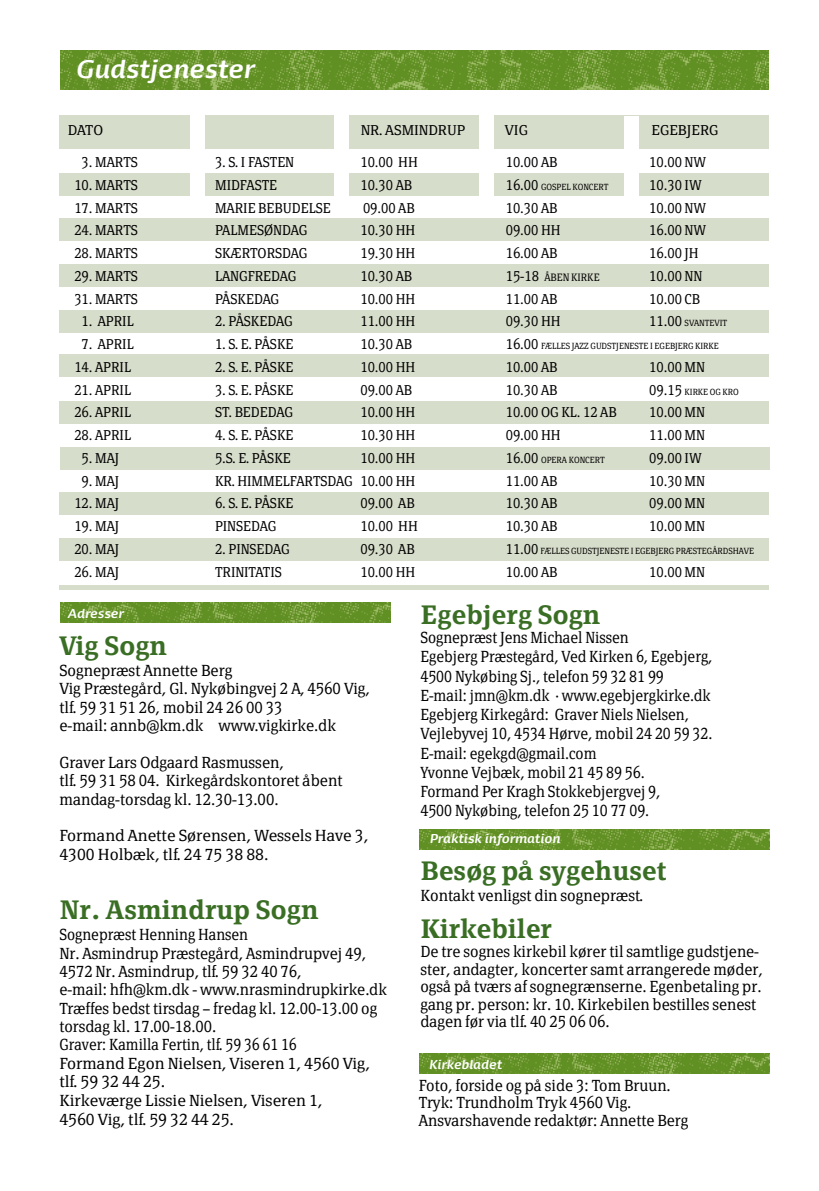
<style>
.page{position:relative;width:819px;height:1191px;background:#fff}
.page>*{position:absolute;margin:0;border:0;box-sizing:border-box;transform-origin:0 0}
.t1{font:600 26.25px "Page Serif TF";color:#3a6e24}
.t2{font:italic 700 24.5px "Dancer TF";color:#fff}
.t3{font:300 15.75px/18.6px "Page Serif TF";color:#000;scale:.9 1}
.t4{font:300 15.75px/17.5px "Page Serif TF";color:#000;scale:.94 1}
.t5{font:300 15.75px/18.4px "Page Serif TF";color:#000;scale:.95 1}
.t6{font:300 15.75px/18.4px "Page Serif TF";color:#000}
.t7{font:300 14px "Page Serif TF";color:#000;scale:.93 1}
.t8{font:300 14px "Page Serif TF";color:#000}
.t9{font:italic 700 12.25px "Dancer TF";color:#fff}
.t10{font:300 10.5px "Page Serif TF";color:#000;scale:.93 1}
.t11{font:300 8.75px "Page Serif TF";color:#000;scale:.93 1}
.s1{font-size:14px}
</style>
<div class="page">
<div style="left:60px;top:173px;width:709px;height:22px;background:#d7ddcb"></div>
<img style="left:419px;top:1053px;width:350px;height:20px">
<img style="left:60px;top:603px;width:330px;height:19px">
<img style="left:60px;top:50px;width:708px;height:40px">
<div style="left:60px;top:116px;width:709px;height:33px;background:#d7ddcb"></div>
<img style="left:419px;top:829px;width:350px;height:20px">
<div style="left:334px;top:93px;width:15px;height:502px;background:#fff"></div>
<div style="left:189px;top:96px;width:15px;height:499px;background:#fff"></div>
<div style="left:624px;top:116px;width:15px;height:99px;background:#fff"></div>
<div style="left:479px;top:99px;width:15px;height:489px;background:#fff"></div>
<div style="left:60px;top:218px;width:709px;height:22px;background:#d7ddcb"></div>
<div style="left:60px;top:265px;width:709px;height:22px;background:#d7ddcb"></div>
<div style="left:60px;top:310px;width:709px;height:22px;background:#d7ddcb"></div>
<div style="left:60px;top:355px;width:709px;height:22px;background:#d7ddcb"></div>
<div style="left:60px;top:401px;width:709px;height:22px;background:#d7ddcb"></div>
<div style="left:60px;top:447px;width:709px;height:22px;background:#d7ddcb"></div>
<div style="left:60px;top:492px;width:709px;height:22px;background:#d7ddcb"></div>
<div style="left:60px;top:538px;width:709px;height:22px;background:#d7ddcb"></div>
<hr style="left:60px;top:585px;width:709px;height:4px;background:#d7ddcb">
<h2 class="t2" style="left:75px;top:53px;width:180px">Gudstjenester</h2>
<p class="t8" style="left:68px;top:121px;width:37px">DATO</p>
<p class="t8" style="left:361px;top:121px;width:106px">NR. ASMINDRUP</p>
<p class="t8" style="left:504px;top:121px;width:25px">VIG</p>
<p class="t8" style="left:651px;top:121px;width:68px">EGEBJERG</p>
<p class="t7" style="left:82px;top:154px;width:62px">3. MARTS</p>
<p class="t7" style="left:215px;top:154px;width:86px">3. S. I FASTEN</p>
<p class="t7" style="left:360px;top:154px;width:63px">10.00 HH</p>
<p class="t7" style="left:505px;top:154px;width:57px">10.00 AB</p>
<p class="t7" style="left:649px;top:154px;width:63px">10.00 NW</p>
<p class="t7" style="left:74px;top:176px;width:70px">10. MARTS</p>
<p class="t7" style="left:215px;top:176px;width:68px">MIDFASTE</p>
<p class="t7" style="left:360px;top:176px;width:57px">10.30 AB</p>
<p class="t11" style="left:505px;top:181px;width:112px"><span class="s1">16.00</span> GOSPEL KONCERT</p>
<p class="t7" style="left:649px;top:176px;width:58px">10.30 IW</p>
<p class="t7" style="left:74px;top:199px;width:70px">17. MARTS</p>
<p class="t7" style="left:215px;top:199px;width:126px">MARIE BEBUDELSE</p>
<p class="t7" style="left:363px;top:199px;width:57px">09.00 AB</p>
<p class="t7" style="left:505px;top:199px;width:57px">10.30 AB</p>
<p class="t7" style="left:649px;top:199px;width:63px">10.00 NW</p>
<p class="t7" style="left:74px;top:222px;width:70px">24. MARTS</p>
<p class="t7" style="left:215px;top:222px;width:101px">PALMESØNDAG</p>
<p class="t7" style="left:360px;top:222px;width:60px">10.30 HH</p>
<p class="t7" style="left:505px;top:222px;width:60px">09.00 HH</p>
<p class="t7" style="left:649px;top:222px;width:63px">16.00 NW</p>
<p class="t7" style="left:74px;top:245px;width:70px">28. MARTS</p>
<p class="t7" style="left:215px;top:245px;width:101px">SKÆRTORSDAG</p>
<p class="t7" style="left:360px;top:245px;width:60px">19.30 HH</p>
<p class="t7" style="left:505px;top:245px;width:57px">16.00 AB</p>
<p class="t7" style="left:649px;top:245px;width:55px">16.00 JH</p>
<p class="t7" style="left:74px;top:267px;width:70px">29. MARTS</p>
<p class="t7" style="left:215px;top:267px;width:89px">LANGFREDAG</p>
<p class="t7" style="left:360px;top:267px;width:57px">10.30 AB</p>
<p class="t10" style="left:505px;top:271px;width:102px"><span class="s1">15-18</span> ÅBEN KIRKE</p>
<p class="t7" style="left:649px;top:267px;width:58px">10.00 NN</p>
<p class="t7" style="left:74px;top:290px;width:70px">31. MARTS</p>
<p class="t7" style="left:215px;top:290px;width:71px">PÅSKEDAG</p>
<p class="t7" style="left:360px;top:290px;width:60px">10.00 HH</p>
<p class="t7" style="left:505px;top:290px;width:57px">11.00 AB</p>
<p class="t7" style="left:649px;top:290px;width:56px">10.00 CB</p>
<p class="t7" style="left:82px;top:313px;width:57px">1. APRIL</p>
<p class="t7" style="left:215px;top:313px;width:85px">2. PÅSKEDAG</p>
<p class="t7" style="left:360px;top:313px;width:60px">11.00 HH</p>
<p class="t7" style="left:505px;top:313px;width:60px">09.30 HH</p>
<p class="t11" style="left:649px;top:318px;width:85px"><span class="s1">11.00</span> SVANTEVIT</p>
<p class="t7" style="left:82px;top:336px;width:57px">7. APRIL</p>
<p class="t7" style="left:215px;top:336px;width:86px">1. S. E. PÅSKE</p>
<p class="t7" style="left:360px;top:336px;width:57px">10.30 AB</p>
<p class="t11" style="left:505px;top:341px;width:231px"><span class="s1">16.00</span> FÆLLES JAZZ GUDSTJENESTE I EGEBJERG KIRKE</p>
<p class="t7" style="left:74px;top:358px;width:62px">14. APRIL</p>
<p class="t7" style="left:215px;top:358px;width:86px">2. S. E. PÅSKE</p>
<p class="t7" style="left:360px;top:358px;width:60px">10.00 HH</p>
<p class="t7" style="left:505px;top:358px;width:57px">10.00 AB</p>
<p class="t7" style="left:649px;top:358px;width:61px">10.00 MN</p>
<p class="t7" style="left:74px;top:381px;width:62px">21. APRIL</p>
<p class="t7" style="left:215px;top:381px;width:86px">3. S. E. PÅSKE</p>
<p class="t7" style="left:360px;top:381px;width:57px">09.00 AB</p>
<p class="t7" style="left:505px;top:381px;width:57px">10.30 AB</p>
<p class="t11" style="left:649px;top:386px;width:98px"><span class="s1">09.15</span> KIRKE OG KRO</p>
<p class="t7" style="left:74px;top:404px;width:62px">26. APRIL</p>
<p class="t7" style="left:215px;top:404px;width:85px">ST. BEDEDAG</p>
<p class="t7" style="left:360px;top:404px;width:60px">10.00 HH</p>
<p class="t7" style="left:505px;top:404px;width:121px">10.00 OG KL. 12 AB</p>
<p class="t7" style="left:649px;top:404px;width:61px">10.00 MN</p>
<p class="t7" style="left:74px;top:427px;width:62px">28. APRIL</p>
<p class="t7" style="left:215px;top:427px;width:86px">4. S. E. PÅSKE</p>
<p class="t7" style="left:360px;top:427px;width:60px">10.30 HH</p>
<p class="t7" style="left:505px;top:427px;width:60px">09.00 HH</p>
<p class="t7" style="left:649px;top:427px;width:61px">11.00 MN</p>
<p class="t7" style="left:82px;top:449px;width:42px">5. MAJ</p>
<p class="t7" style="left:215px;top:449px;width:83px">5.S. E. PÅSKE</p>
<p class="t7" style="left:360px;top:449px;width:60px">10.00 HH</p>
<p class="t11" style="left:505px;top:454px;width:108px"><span class="s1">16.00</span> OPERA KONCERT</p>
<p class="t7" style="left:649px;top:449px;width:58px">09.00 IW</p>
<p class="t7" style="left:82px;top:472px;width:42px">9. MAJ</p>
<p class="t7" style="left:215px;top:472px;width:217px">KR. HIMMELFARTSDAG 10.00 HH</p>
<p class="t7" style="left:505px;top:472px;width:57px">11.00 AB</p>
<p class="t7" style="left:649px;top:472px;width:61px">10.30 MN</p>
<p class="t7" style="left:74px;top:495px;width:50px">12. MAJ</p>
<p class="t7" style="left:215px;top:495px;width:86px">6. S. E. PÅSKE</p>
<p class="t7" style="left:360px;top:495px;width:60px">09.00 AB</p>
<p class="t7" style="left:505px;top:495px;width:57px">10.30 AB</p>
<p class="t7" style="left:649px;top:495px;width:61px">09.00 MN</p>
<p class="t7" style="left:74px;top:518px;width:50px">19. MAJ</p>
<p class="t7" style="left:215px;top:518px;width:67px">PINSEDAG</p>
<p class="t7" style="left:360px;top:518px;width:63px">10.00 HH</p>
<p class="t7" style="left:505px;top:518px;width:57px">10.30 AB</p>
<p class="t7" style="left:649px;top:518px;width:61px">10.00 MN</p>
<p class="t7" style="left:74px;top:540px;width:50px">20. MAJ</p>
<p class="t7" style="left:215px;top:540px;width:82px">2. PINSEDAG</p>
<p class="t7" style="left:360px;top:540px;width:60px">09.30 AB</p>
<p class="t11" style="left:505px;top:545px;width:268px"><span class="s1">11.00</span> FÆLLES GUDSTJENESTE I EGEBJERG PRÆSTEGÅRDSHAVE</p>
<p class="t7" style="left:74px;top:563px;width:50px">26. MAJ</p>
<p class="t7" style="left:215px;top:563px;width:73px">TRINITATIS</p>
<p class="t7" style="left:360px;top:563px;width:60px">10.00 HH</p>
<p class="t7" style="left:505px;top:563px;width:57px">10.00 AB</p>
<p class="t7" style="left:649px;top:563px;width:61px">10.00 MN</p>
<p class="t9" style="left:67px;top:605px;width:58px">Adresser</p>
<h1 class="t1" style="left:59px;top:630px;width:109px">Vig Sogn</h1>
<p class="t5" style="left:59px;top:661px;width:328px">Sognepræst Annette Berg<br>Vig Præstegård, Gl. Nykøbingvej 2 A, 4560 Vig, tlf. 59 31 51 26, mobil 24 26 00 33<br>e-mail: annb@km.dk www.vigkirke.dk</p>
<p class="t5" style="left:59px;top:753px;width:299px">Graver Lars Odgaard Rasmussen,<br>tlf. 59 31 58 04. Kirkegårdskontoret åbent mandag-torsdag kl. 12.30-13.00.</p>
<p class="t6" style="left:59px;top:826px;width:310px">Formand Anette Sørensen, Wessels Have 3,<br>4300 Holbæk, tlf. 24 75 38 88.</p>
<h1 class="t1" style="left:59px;top:894px;width:260px">Nr. Asmindrup Sogn</h1>
<p class="t3" style="left:59px;top:925px;width:365px">Sognepræst Henning Hansen<br>Nr. Asmindrup Præstegård, Asmindrupvej 49, 4572 Nr. Asmindrup, tlf. 59 32 40 76,<br>e-mail: hfh@km.dk - www.nrasmindrupkirke.dk Træffes bedst tirsdag – fredag kl. 12.00-13.00 og torsdag kl. 17.00-18.00.<br>Graver: Kamilla Fertin, tlf. 59 36 61 16<br>Formand Egon Nielsen, Viseren 1, 4560 Vig, tlf. 59 32 44 25.<br>Kirkeværge Lissie Nielsen, Viseren 1,<br>4560 Vig, tlf. 59 32 44 25.</p>
<h1 class="t1" style="left:420px;top:599px;width:181px">Egebjerg Sogn</h1>
<p class="t3" style="left:420px;top:628px;width:326px;line-height:19.2px">Sognepræst Jens Michael Nissen<br>Egebjerg Præstegård, Ved Kirken 6, Egebjerg, 4500 Nykøbing Sj., telefon 59 32 81 99<br>E-mail: jmn@km.dk · www.egebjergkirke.dk Egebjerg Kirkegård: Graver Niels Nielsen, Vejlebyvej 10, 4534 Hørve, mobil 24 20 59 32.<br>E-mail: egekgd@gmail.com<br>Yvonne Vejbæk, mobil 21 45 89 56.<br>Formand Per Kragh Stokkebjergvej 9,<br>4500 Nykøbing, telefon 25 10 77 09.</p>
<p class="t9" style="left:429px;top:830px;width:132px">Praktisk information</p>
<h1 class="t1" style="left:420px;top:855px;width:247px">Besøg på sygehuset</h1>
<p class="t5" style="left:420px;top:886px;width:236px">Kontakt venligst din sognepræst.</p>
<h1 class="t1" style="left:420px;top:913px;width:133px">Kirkebiler</h1>
<p class="t4" style="left:420px;top:942px;width:365px">De tre sognes kirkebil kører til samtlige gudstjene&shy;ster, andagter, koncerter samt arrangerede møder, også på tværs af sognegrænserne. Egenbetaling pr. gang pr. person: kr. 10. Kirkebilen bestilles senest dagen før via tlf. 40 25 06 06.</p>
<p class="t9" style="left:429px;top:1056px;width:74px">Kirkebladet</p>
<p class="t4" style="left:419px;top:1076px;width:288px">Foto, forside og på side 3: Tom Bruun.<br>Tryk: Trundholm Tryk 4560 Vig.<br>Ansvarshavende redaktør: Annette Berg</p>
</div>
